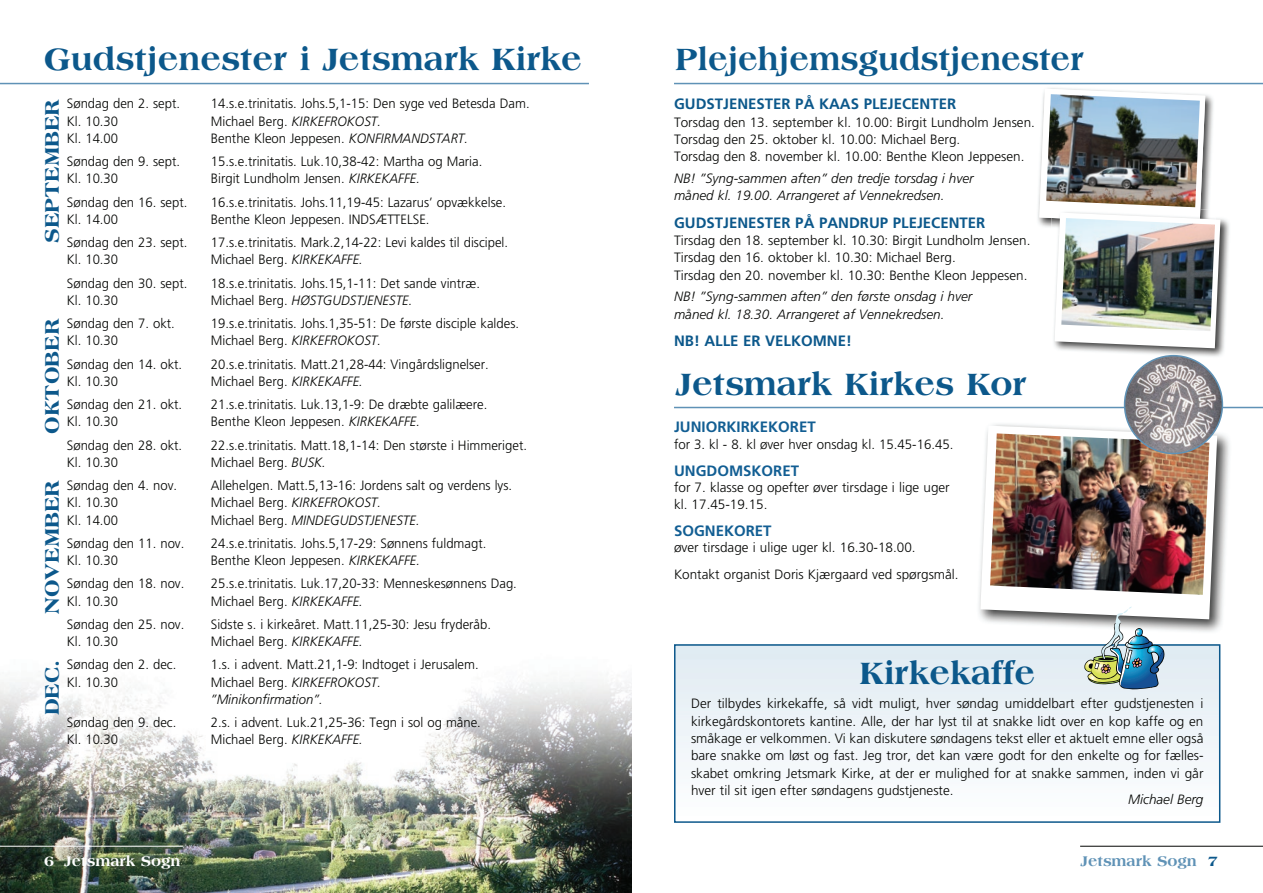
<style>
.page{position:relative;width:1263px;height:893px;background:#fff}
.page>*{position:absolute;margin:0;border:0;box-sizing:border-box;transform-origin:0 0}
.t1{font:800 33px "Americana";color:#0c588b}
.t2{font:800 33px "Americana";color:#0c588b;scale:.95 1}
.t3{font:800 21px "Americana";color:#0c588b}
.t4{font:700 15px "Frutiger";color:#0c588b}
.t5{font:700 15px "Frutiger";color:#125e93}
.t6{font:800 15px "Americana";color:#fff}
.t7{font:800 15px "Americana";color:#5f92b6}
.t8{font:300 13.5px/17.2px "Frutiger";color:#040503}
.t9{font:italic 300 13.5px/17.2px "Frutiger";color:#040503}
.s1{font-style:normal}
.s2{font-style:italic}
.s3{color:#0c588b}
</style>
<div class="page">
<img style="left:0;top:681px;width:631px;height:212px">
<hr style="left:0;top:846px;width:183px;height:1px;background:#fff">
<img style="left:979px;top:421px;width:251px;height:211px">
<svg style="left:980px;top:426px;width:237px;height:193px"></svg>
<img style="left:990px;top:433px;width:219px;height:162px">
<hr style="left:0;top:83px;width:589px;height:1px;background:#5f92b6">
<hr style="left:674px;top:83px;width:589px;height:1px;background:#5f92b6">
<hr style="left:1222px;top:407px;width:41px;height:1px;background:#5f92b6">
<hr style="left:674px;top:407px;width:451px;height:1px;background:#5f92b6">
<hr style="left:1080px;top:846px;width:183px;height:1px;background:#040503">
<div style="left:675px;top:645px;width:545px;height:177px;background:linear-gradient(to bottom,#dfeaf2,#feffff)"></div>
<div style="left:674px;top:644px;width:546px;height:179px;border:2px solid #0c588b"></div>
<img style="left:1084px;top:606px;width:81px;height:83px">
<img style="left:1057px;top:218px;width:172px;height:141px">
<img style="left:1039px;top:89px;width:181px;height:259px">
<img style="left:1061px;top:218px;width:154px;height:113px">
<img style="left:1124px;top:356px;width:98px;height:97px;border-radius:49px">
<div style="left:1124px;top:355px;width:99px;height:99px;border:2px solid #5f92b6;border-radius:50%"></div>
<h1 class="t1" style="left:44px;top:39px;width:539px">Gudstjenester i Jetsmark Kirke</h1>
<h2 class="t3" style="left:39px;top:243px;width:145px;rotate:-90deg">SEPTEMBER</h2>
<h2 class="t3" style="left:39px;top:434px;width:117px;rotate:-90deg">OKTOBER</h2>
<h2 class="t3" style="left:39px;top:614px;width:135px;rotate:-90deg">NOVEMBER</h2>
<h2 class="t3" style="left:39px;top:715px;width:57px;rotate:-90deg">DEC.</h2>
<p class="t8" style="left:67px;top:95px;width:115px">Søndag den 2. sept.</p>
<p class="t8" style="left:211px;top:95px;width:320px">14.s.e.trinitatis. Johs.5,1-15: Den syge ved Betesda Dam.</p>
<p class="t8" style="left:67px;top:112px;width:53px">Kl. 10.30</p>
<p class="t9" style="left:211px;top:112px;width:172px"><span class="s1">Michael Berg.</span> KIRKEFROKOST.</p>
<p class="t8" style="left:67px;top:130px;width:53px">Kl. 14.00</p>
<p class="t8" style="left:211px;top:130px;width:259px">Benthe Kleon Jeppesen. <span class="s2">KONFIRMANDSTART.</span></p>
<p class="t8" style="left:67px;top:153px;width:115px">Søndag den 9. sept.</p>
<p class="t8" style="left:211px;top:153px;width:273px">15.s.e.trinitatis. Luk.10,38-42: Martha og Maria.</p>
<p class="t8" style="left:67px;top:170px;width:53px">Kl. 10.30</p>
<p class="t8" style="left:211px;top:170px;width:211px">Birgit Lundholm Jensen. <span class="s2">KIRKEKAFFE.</span></p>
<p class="t8" style="left:67px;top:193px;width:122px">Søndag den 16. sept.</p>
<p class="t8" style="left:211px;top:193px;width:297px">16.s.e.trinitatis. Johs.11,19-45: Lazarus’ opvækkelse.</p>
<p class="t8" style="left:67px;top:211px;width:53px">Kl. 14.00</p>
<p class="t8" style="left:211px;top:211px;width:220px">Benthe Kleon Jeppesen. INDSÆTTELSE.</p>
<p class="t8" style="left:67px;top:234px;width:122px">Søndag den 23. sept.</p>
<p class="t8" style="left:211px;top:234px;width:299px">17.s.e.trinitatis. Mark.2,14-22: Levi kaldes til discipel.</p>
<p class="t8" style="left:67px;top:251px;width:53px">Kl. 10.30</p>
<p class="t8" style="left:211px;top:251px;width:154px">Michael Berg. <span class="s2">KIRKEKAFFE.</span></p>
<p class="t8" style="left:67px;top:274px;width:122px">Søndag den 30. sept.</p>
<p class="t8" style="left:211px;top:274px;width:271px">18.s.e.trinitatis. Johs.15,1-11: Det sande vintræ.</p>
<p class="t8" style="left:67px;top:292px;width:53px">Kl. 10.30</p>
<p class="t9" style="left:211px;top:292px;width:203px"><span class="s1">Michael Berg.</span> HØSTGUDSTJENESTE.</p>
<p class="t8" style="left:67px;top:315px;width:110px">Søndag den 7. okt.</p>
<p class="t8" style="left:211px;top:315px;width:310px">19.s.e.trinitatis. Johs.1,35-51: De første disciple kaldes.</p>
<p class="t8" style="left:67px;top:332px;width:53px">Kl. 10.30</p>
<p class="t9" style="left:211px;top:332px;width:172px"><span class="s1">Michael Berg.</span> KIRKEFROKOST.</p>
<p class="t8" style="left:67px;top:355px;width:117px">Søndag den 14. okt.</p>
<p class="t8" style="left:211px;top:355px;width:279px">20.s.e.trinitatis. Matt.21,28-44: Vingårdslignelser.</p>
<p class="t8" style="left:67px;top:373px;width:53px">Kl. 10.30</p>
<p class="t8" style="left:211px;top:373px;width:154px">Michael Berg. <span class="s2">KIRKEKAFFE.</span></p>
<p class="t8" style="left:67px;top:396px;width:117px">Søndag den 21. okt.</p>
<p class="t8" style="left:211px;top:396px;width:278px">21.s.e.trinitatis. Luk.13,1-9: De dræbte galilæere.</p>
<p class="t8" style="left:67px;top:413px;width:53px">Kl. 10.30</p>
<p class="t8" style="left:211px;top:413px;width:211px">Benthe Kleon Jeppesen. <span class="s2">KIRKEKAFFE.</span></p>
<p class="t8" style="left:67px;top:436px;width:117px">Søndag den 28. okt.</p>
<p class="t8" style="left:211px;top:436px;width:318px">22.s.e.trinitatis. Matt.18,1-14: Den største i Himmeriget.</p>
<p class="t8" style="left:67px;top:454px;width:53px">Kl. 10.30</p>
<p class="t8" style="left:211px;top:454px;width:116px">Michael Berg. <span class="s2">BUSK.</span></p>
<p class="t8" style="left:67px;top:477px;width:112px">Søndag den 4. nov.</p>
<p class="t8" style="left:211px;top:477px;width:303px">Allehelgen. Matt.5,13-16: Jordens salt og verdens lys.</p>
<p class="t8" style="left:67px;top:494px;width:53px">Kl. 10.30</p>
<p class="t9" style="left:211px;top:494px;width:172px"><span class="s1">Michael Berg.</span> KIRKEFROKOST.</p>
<p class="t8" style="left:67px;top:511px;width:53px">Kl. 14.00</p>
<p class="t9" style="left:211px;top:511px;width:210px"><span class="s1">Michael Berg.</span> MINDEGUDSTJENESTE.</p>
<p class="t8" style="left:67px;top:535px;width:119px">Søndag den 11. nov.</p>
<p class="t8" style="left:211px;top:535px;width:277px">24.s.e.trinitatis. Johs.5,17-29: Sønnens fuldmagt.</p>
<p class="t8" style="left:67px;top:552px;width:53px">Kl. 10.30</p>
<p class="t8" style="left:211px;top:552px;width:211px">Benthe Kleon Jeppesen. <span class="s2">KIRKEKAFFE.</span></p>
<p class="t8" style="left:67px;top:575px;width:119px">Søndag den 18. nov.</p>
<p class="t8" style="left:211px;top:575px;width:308px">25.s.e.trinitatis. Luk.17,20-33: Menneskesønnens Dag.</p>
<p class="t8" style="left:67px;top:592px;width:53px">Kl. 10.30</p>
<p class="t8" style="left:211px;top:592px;width:154px">Michael Berg. <span class="s2">KIRKEKAFFE.</span></p>
<p class="t8" style="left:67px;top:616px;width:119px">Søndag den 25. nov.</p>
<p class="t8" style="left:211px;top:616px;width:282px">Sidste s. i kirkeåret. Matt.11,25-30: Jesu fryderåb.</p>
<p class="t8" style="left:67px;top:633px;width:53px">Kl. 10.30</p>
<p class="t8" style="left:211px;top:633px;width:154px">Michael Berg. <span class="s2">KIRKEKAFFE.</span></p>
<p class="t8" style="left:67px;top:656px;width:111px">Søndag den 2. dec.</p>
<p class="t8" style="left:211px;top:656px;width:269px">1.s. i advent. Matt.21,1-9: Indtoget i Jerusalem.</p>
<p class="t8" style="left:67px;top:673px;width:53px">Kl. 10.30</p>
<p class="t9" style="left:211px;top:673px;width:172px"><span class="s1">Michael Berg.</span> KIRKEFROKOST. ”Minikonfirmation”.</p>
<p class="t8" style="left:67px;top:714px;width:111px">Søndag den 9. dec.</p>
<p class="t8" style="left:211px;top:714px;width:272px">2.s. i advent. Luk.21,25-36: Tegn i sol og måne.</p>
<p class="t8" style="left:67px;top:731px;width:53px">Kl. 10.30</p>
<p class="t8" style="left:211px;top:731px;width:154px">Michael Berg. <span class="s2">KIRKEKAFFE.</span></p>
<p class="t6" style="left:44px;top:852px;width:138px">6 Jetsmark Sogn</p>
<h1 class="t2" style="left:675px;top:39px;width:431px">Plejehjemsgudstjenester</h1>
<p class="t4" style="left:674px;top:95px;width:284px">GUDSTJENESTER PÅ KAAS PLEJECENTER</p>
<p class="t8" style="left:674px;top:113px;width:362px">Torsdag den 13. september kl. 10.00: Birgit Lundholm Jensen.<br>Torsdag den 25. oktober kl. 10.00: Michael Berg.<br>Torsdag den 8. november kl. 10.00: Benthe Kleon Jeppesen.</p>
<p class="t9" style="left:674px;top:170px;width:301px">NB! ”Syng-sammen aften” den tredje torsdag i hver måned kl. 19.00. Arrangeret af Vennekredsen.</p>
<p class="t4" style="left:674px;top:214px;width:313px">GUDSTJENESTER PÅ PANDRUP PLEJECENTER</p>
<p class="t8" style="left:674px;top:232px;width:358px">Tirsdag den 18. september kl. 10.30: Birgit Lundholm Jensen.<br>Tirsdag den 16. oktober kl. 10.30: Michael Berg.<br>Tirsdag den 20. november kl. 10.30: Benthe Kleon Jeppesen.</p>
<p class="t9" style="left:674px;top:288px;width:300px">NB! ”Syng-sammen aften” den første onsdag i hver måned kl. 18.30. Arrangeret af Vennekredsen.</p>
<p class="t4" style="left:674px;top:332px;width:179px">NB! ALLE ER VELKOMNE!</p>
<h1 class="t1" style="left:675px;top:365px;width:353px">Jetsmark Kirkes Kor</h1>
<p class="t5" style="left:674px;top:418px;width:143px">JUNIORKIRKEKORET</p>
<p class="t8" style="left:674px;top:435px;width:281px">for 3. kl - 8. kl øver hver onsdag kl. 15.45-16.45.</p>
<p class="t5" style="left:674px;top:462px;width:127px">UNGDOMSKORET</p>
<p class="t8" style="left:674px;top:479px;width:277px;line-height:16.5px">for 7. klasse og opefter øver tirsdage i lige uger kl. 17.45-19.15.</p>
<p class="t5" style="left:674px;top:522px;width:99px">SOGNEKORET</p>
<p class="t8" style="left:674px;top:534px;width:286px;line-height:27px">øver tirsdage i ulige uger kl. 16.30-18.00.<br>Kontakt organist Doris Kjærgaard ved spørgsmål.</p>
<h1 class="t1" style="left:859px;top:653px;width:178px">Kirkekaffe</h1>
<p class="t8" style="left:691px;top:695px;width:514px;text-align:justify">Der tilbydes kirkekaffe, så vidt muligt, hver søndag umiddelbart efter gudstjenesten i kirke gårdskontorets kantine. Alle, der har lyst til at snakke lidt over en kop kaffe og en småkage er velkommen. Vi kan diskutere søndagens tekst eller et aktuelt emne eller også bare snakke om løst og fast. Jeg tror, det kan være godt for den enkelte og for fælles&shy;skabet omkring Jetsmark Kirke, at der er mulighed for at snakke sammen, inden vi går hver til sit igen efter søndagens gudstjeneste.</p>
<p class="t9" style="left:1128px;top:790px;width:77px">Michael Berg</p>
<p class="t7" style="left:1080px;top:852px;width:139px">Jetsmark Sogn <span class="s3">7</span></p>
</div>
